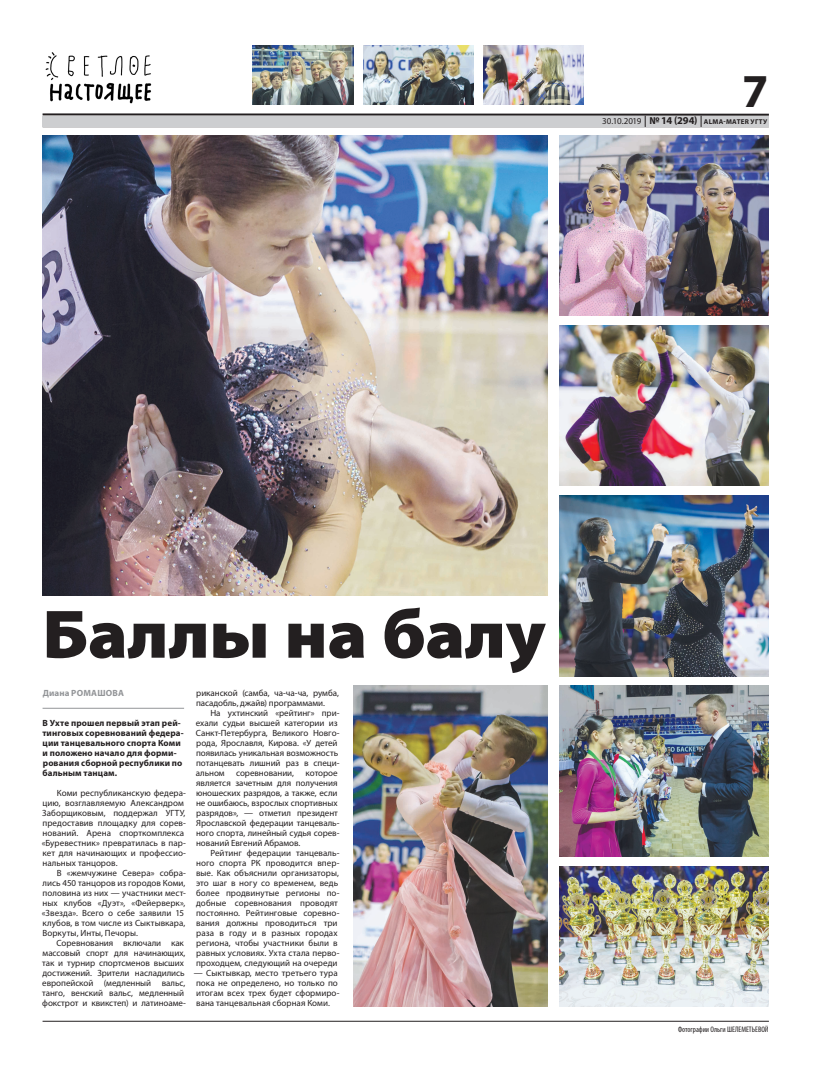
<style>
.page{position:relative;width:820px;height:1078px;background:#fff}
.page>*{position:absolute;margin:0;border:0;box-sizing:border-box;transform-origin:0 0}
.t1{font:900 semi-expanded 69px "Myriad Pro";letter-spacing:-.01em;color:#231f20}
.t2{font:700 47.4px "Myriad Pro";color:#231f20}
.t3{font:9px/10px "Myriad Pro";color:#231f20}
.t4{font:700 9px/10px "Myriad Pro";letter-spacing:.01em;color:#231f20}
.t5{font:700 9px "Myriad Pro";letter-spacing:.02em;color:#939598}
.t6{font:condensed 8px "Myriad Pro";color:#231f20}
.t7{font:700 7px "Myriad Pro";letter-spacing:.04em;color:#231f20}
.s1{font-weight:400;font-size:9px}
.s2{font-size:10.5px}
</style>
<div class="page">
<hr style="left:43px;top:113px;width:725px;height:3px;background:#231f20">
<div style="left:43px;top:116px;width:725px;height:11px;background:#cdced0"></div>
<hr style="left:43px;top:1020px;width:725px;height:1px;background:#231f20">
<img style="left:45px;top:52px;width:107px;height:52px">
<img style="left:252px;top:45px;width:101px;height:60px">
<img style="left:363px;top:45px;width:110px;height:60px">
<img style="left:483px;top:45px;width:100px;height:60px">
<img style="left:43px;top:135px;width:504px;height:460px">
<img style="left:559px;top:685px;width:209px;height:170px">
<img style="left:559px;top:866px;width:209px;height:139px">
<img style="left:353px;top:685px;width:194px;height:320px">
<img style="left:559px;top:495px;width:209px;height:181px">
<img style="left:559px;top:325px;width:209px;height:161px">
<img style="left:559px;top:135px;width:209px;height:180px">
<hr style="left:43px;top:708px;width:141px;height:1px;background:#939598">
<h2 class="t2" style="left:741px;top:60px;width:28px">7</h2>
<p class="t7" style="left:602px;top:117px;width:166px"><span class="s1">30.10.2019</span> <span class="s2">№ 14 (294)</span> ALMA-MATER УГТУ</p>
<h1 class="t1" style="left:42px;top:594px;width:505px">Баллы на балу</h1>
<p class="t5" style="left:43px;top:687px;width:83px">Диана РОМАШОВА</p>
<p class="t4" style="left:42px;top:717px;width:143px">В Ухте прошел первый этап рей&shy;тинговых соревнований федера&shy;ции танцевального спорта Коми и положено начало для форми&shy;рования сборной республики по бальным танцам.</p>
<p class="t3" style="left:42px;top:787px;width:146px;text-indent:15px">Коми республиканскую федера&shy;цию, возглавляемую Александром<br>Заборщиковым, поддержал УГТУ, предоставив площадку для сорев&shy;нований. Арена спорткомплекса «Буревестник» превратилась в пар&shy;кет для начинающих и профессио&shy;нальных танцоров.</p>
<p class="t3" style="left:42px;top:867px;width:146px;text-indent:15px">В «жемчужине Севера» собра&shy;лись 450 танцоров из городов Коми, половина из них — участники мест&shy;ных клубов «Дуэт», «Фейерверк», «Звезда». Всего о себе заявили 15 клубов, в том числе из Сыктывкара,<br>Воркуты, Инты, Печоры.</p>
<p class="t3" style="left:42px;top:937px;width:145px;text-indent:14px">Соревнования включали как массовый спорт для начинающих, так и турнир спортсменов высших достижений. Зрители насладились европейской (медленный вальс, танго, венский вальс, медленный фокстрот и квикстеп) и латиноаме-</p>
<p class="t3" style="left:196px;top:687px;width:144px">риканской (самба, ча-ча-ча, румба, пасадобль, джайв) программами.</p>
<p class="t3" style="left:196px;top:707px;width:145px;text-indent:15px">На ухтинский «рейтинг» при&shy;ехали судьи высшей категории из<br>Санкт-Петербурга, Великого Новго&shy;рода, Ярославля, Кирова. «У детей появилась уникальная возможность потанцевать лишний раз в специ&shy;альном</p>
<p class="t3" style="left:196px;top:767px;width:145px;text-indent:109px">которое является зачетным для получения юношеских разрядов, а также, если не ошибаюсь, взрослых спортивных разрядов», — отметил президент<br>Ярославской федерации танцеваль&shy;ного спорта, линейный судья сорев&shy;нований Евгений Абрамов.</p>
<p class="t3" style="left:196px;top:847px;width:145px;text-indent:14px">Рейтинг федерации танцеваль&shy;ного спорта РК проводится впер&shy;вые. Как объяснили организаторы, это шаг в ногу со временем, ведь более продвинутые регионы по&shy;добные соревнования проводят постоянно. Рейтинговые соревно&shy;вания должны проводиться три раза в году и в разных городах региона, чтобы участники были в равных условиях. Ухта стала перво&shy;проходцем, следующий на очереди</p>
<p class="t3" style="left:194px;top:967px;width:147px">— Сыктывкар, место третьего тура пока не определено, но только по итогам всех трех будет сформиро&shy;вана танцевальная сборная Коми.</p>
<p class="t3" style="left:236px;top:767px;width:59px">соревновании,</p>
<p class="t6" style="left:677px;top:1024px;width:92px">Фотографии Ольги ШЕЛЕМЕТЬЕВОЙ</p>
</div>
